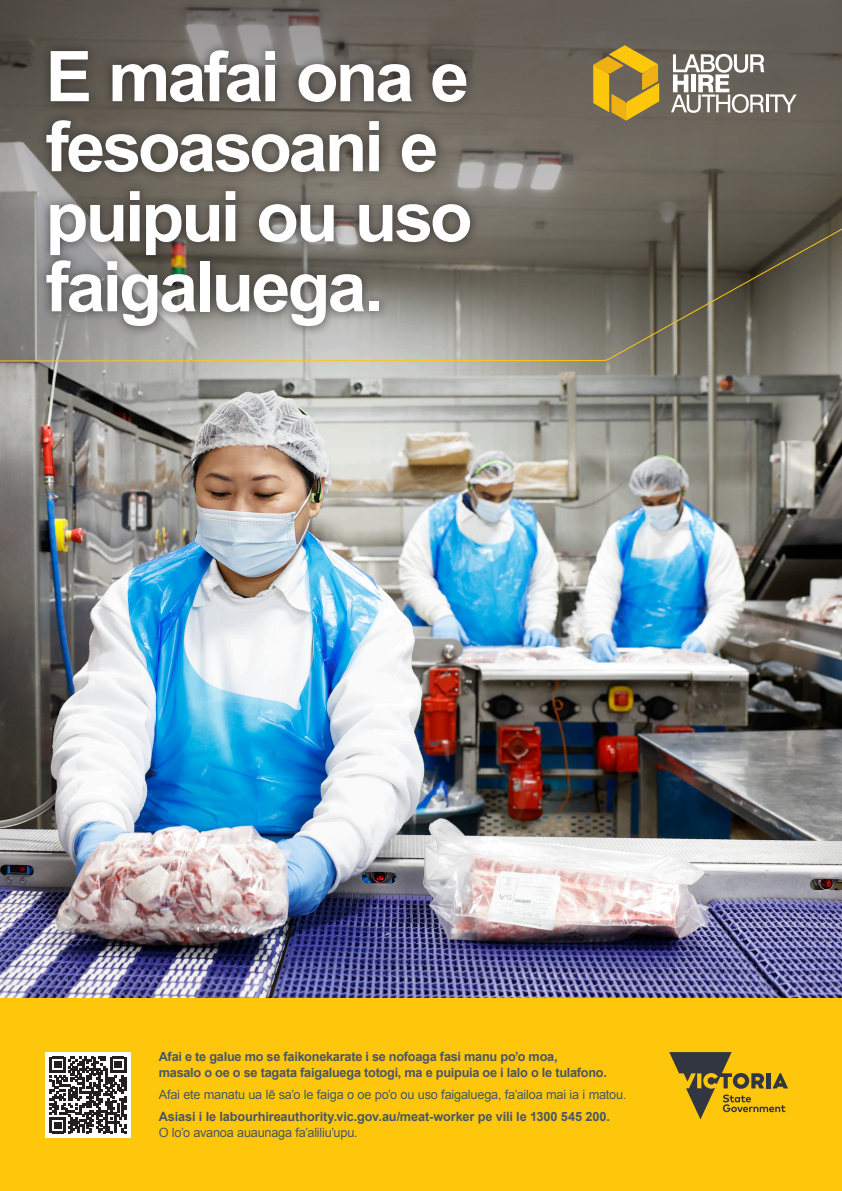
<style>
.page{position:relative;width:842px;height:1191px;background:#fff}
.page>*{position:absolute;margin:0;border:0;box-sizing:border-box;transform-origin:0 0}
.t1{font:700 70px/70px "Arial";letter-spacing:-.045em;color:#fff}
.Body__8_pt{font:700 12.7px/15.9px "Arial";letter-spacing:-.015em;color:#495666}
.Body__8_pt-2{font:12.7px "Arial";letter-spacing:-.015em;color:#495666}
.s1{font-weight:400}
</style>
<div class="page">
<img style="left:0;top:457px;width:842px;height:541px">
<svg style="left:0;top:361px;width:842px;height:96px;background:#a19f99"></svg>
<div style="left:0;top:998px;width:842px;height:193px;background:#fec70c"></div>
<svg style="left:669px;top:1052px;width:119px;height:67px"></svg>
<svg style="left:0;top:0;width:842px;height:361px;background:#6d6961"></svg>
<div style="left:45px;top:1052px;width:85px;height:85px;background:#fff"></div>
<svg style="left:50px;top:1056px;width:76px;height:77px"></svg>
<svg style="left:593px;top:45px;width:66px;height:76px;background:#b49331"></svg>
<svg style="left:671px;top:54px;width:126px;height:59px"></svg>
<p class="t1" style="left:46px;top:44px;width:428px">E mafai ona e fesoasoani e puipui ou uso faigaluega.</p>
<p class="Body__8_pt" style="left:159px;top:1049px;width:450px">Afai e te galue mo se faikonekarate i se nofoaga fasi manu po’o moa,<br>masalo o oe o se tagata faigaluega totogi, ma e puipuia oe i lalo o le tulafono.</p>
<p class="Body__8_pt-2" style="left:159px;top:1086px;width:469px">Afai ete manatu ua lē sa’o le faiga o oe po’o ou uso faigaluega, fa’ailoa mai ia i matou.</p>
<p class="Body__8_pt" style="left:159px;top:1109px;width:453px">Asiasi i le labourhireauthority.vic.gov.au/meat-worker pe vili le 1300 545 200.<br><span class="s1">O lo’o avanoa auaunaga fa’aliliu’upu.</span></p>
</div>
